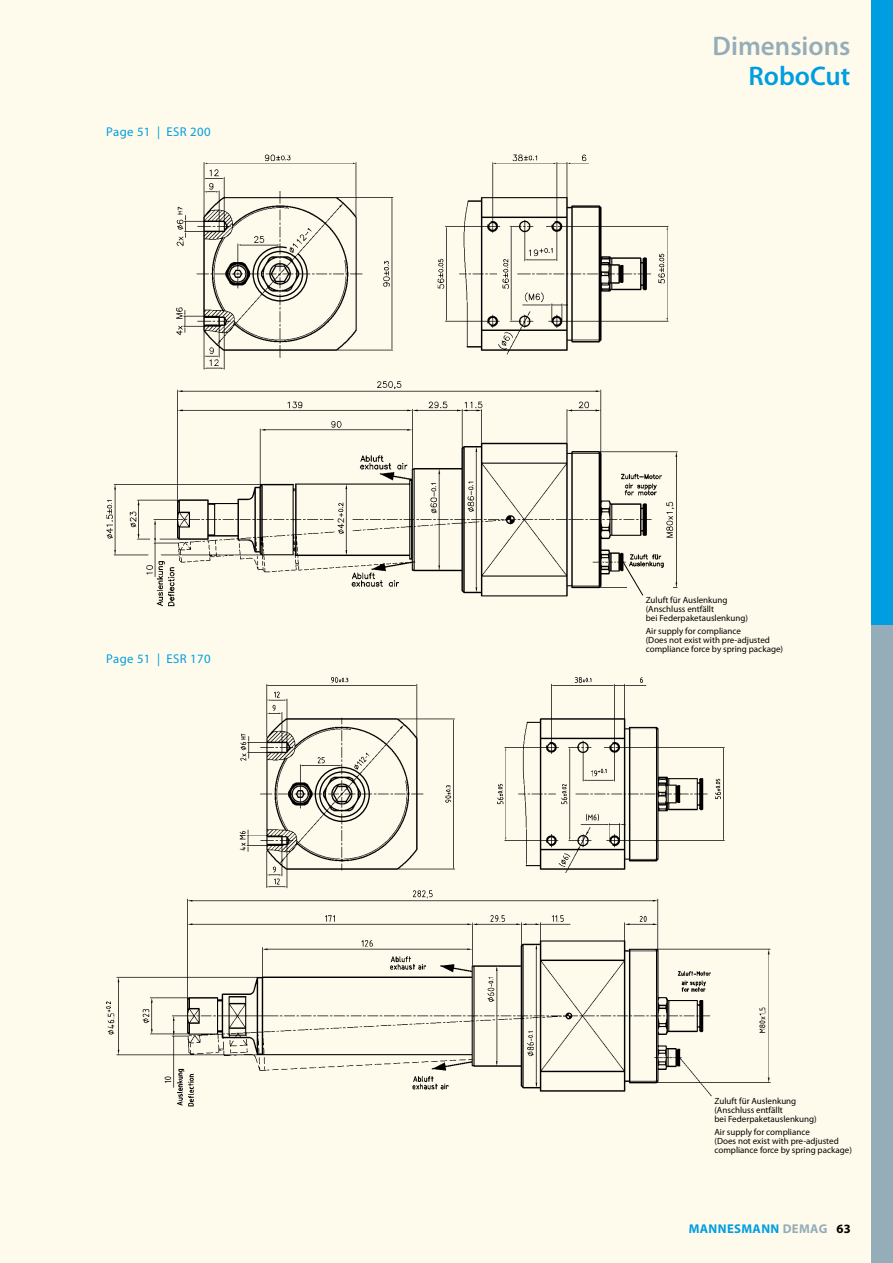
<style>
.page{position:relative;width:893px;height:1263px;background:#fffbec}
.page>*{position:absolute;margin:0;border:0;box-sizing:border-box;transform-origin:0 0}
.t1{font:600 27px "Myriad Pro";color:#94adb9}
.t2{font:600 27px "Myriad Pro";color:#009ee0}
.t3{font:12.75px "Myriad Pro";letter-spacing:.03em;color:#009ee0}
.t4{font:700 12.75px "Myriad Pro";letter-spacing:.03em;color:#009ee0}
.t5{font:9px/9px "Myriad Pro";color:#000}
.s1{color:#94adb9}
.s2{color:#000}
</style>
<div class="page">
<div style="left:872px;top:0;width:21px;height:625px;background:#009ee0"></div>
<div style="left:872px;top:625px;width:21px;height:638px;background:#94adb9"></div>
<img style="left:105px;top:677px;width:666px;height:430px">
<div style="left:699px;top:1097px;width:128px;height:85px;background:#fffbec"></div>
<img style="left:106px;top:154px;width:572px;height:453px">
<div style="left:627px;top:570px;width:46px;height:31px;background:#fffbec"></div>
<svg style="left:622px;top:560px;width:22px;height:36px"></svg>
<svg style="left:252px;top:246px;width:56px;height:56px"></svg>
<div style="left:257px;top:251px;width:46px;height:46px;border:1px solid #000;border-radius:50%"></div>
<div style="left:315px;top:767px;width:55px;height:55px;border:1px solid #000;border-radius:50%"></div>
<div style="left:319px;top:771px;width:46px;height:46px;border:1px solid #000;border-radius:50%"></div>
<h2 class="t3" style="left:106px;top:124px;width:106px">Page 51 | ESR 200</h2>
<h2 class="t3" style="left:106px;top:651px;width:106px">Page 51 | ESR 170</h2>
<h1 class="t1" style="left:713px;top:29px;width:139px">Dimensions</h1>
<h1 class="t2" style="left:748px;top:59px;width:103px">RoboCut</h1>
<p class="t5" style="left:646px;top:595px;width:104px">Zuluft für Auslenkung (Anschluss entfällt<br>bei Federpaketauslenkung)</p>
<p class="t5" style="left:646px;top:627px;width:139px">Air supply for compliance<br>(Does not exist with pre-adjusted compliance force by spring package)</p>
<p class="t5" style="left:714px;top:1096px;width:104px">Zuluft für Auslenkung (Anschluss entfällt<br>bei Federpaketauslenkung)</p>
<p class="t5" style="left:714px;top:1127px;width:139px">Air supply for compliance<br>(Does not exist with pre-adjusted compliance force by spring package)</p>
<h2 class="t4" style="left:689px;top:1220px;width:163px">MANNESMANN <span class="s1">DEMAG</span> <span class="s2">63</span></h2>
</div>
